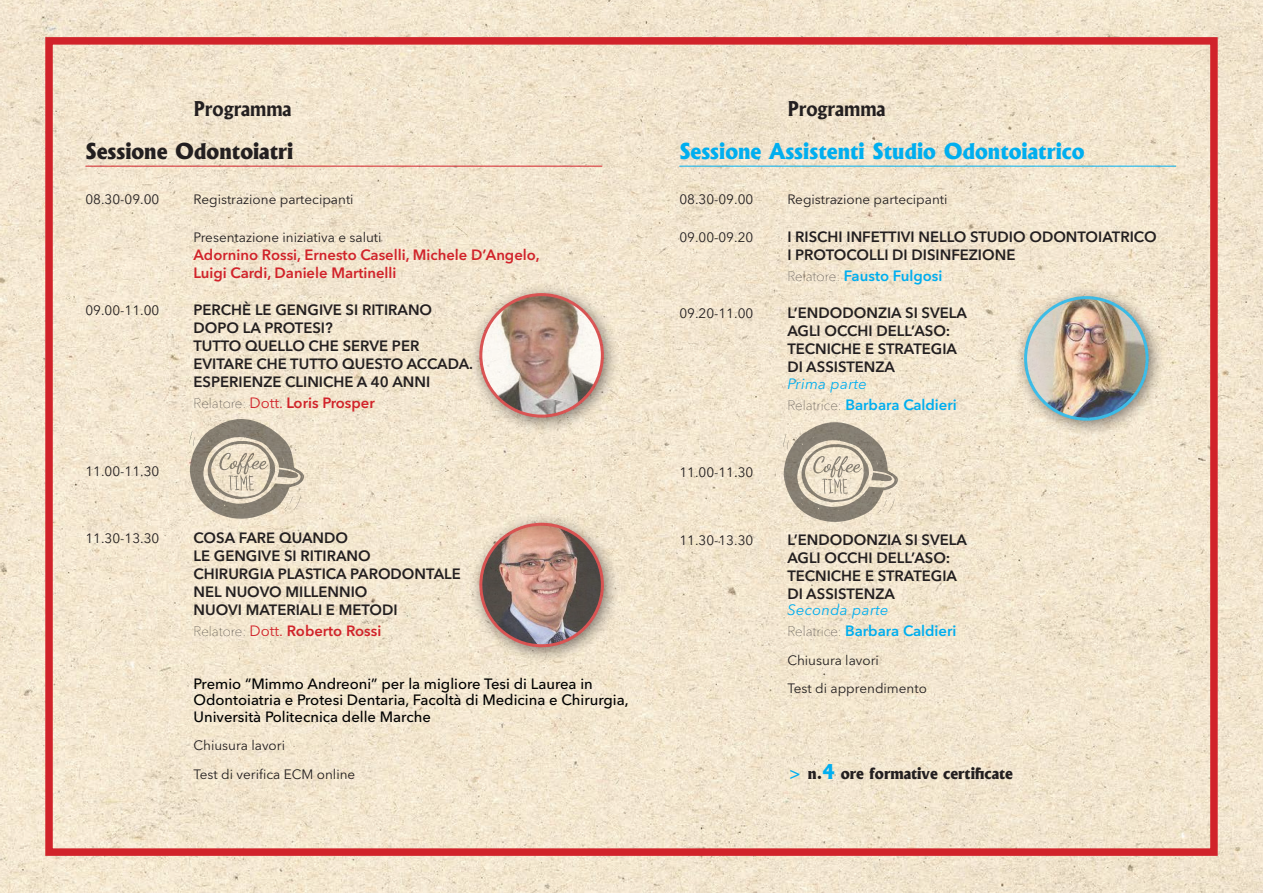
<style>
.page{position:relative;width:1263px;height:893px;background:#fff}
.page>*{position:absolute;margin:0;border:0;box-sizing:border-box;transform-origin:0 0}
.t1{font:800 21px "Albertus";color:#00aeef}
.t2{font:800 21px "Albertus";color:#231f20}
.t3{font:700 19.5px "Albertus";color:#231f20}
.t4{font:800 15px "Albertus";color:#231f20}
.t5{font:600 14.85px "Avenir Next LT Pro";color:#231f20}
.t6{font:500 14.85px "Avenir Next LT Pro";color:#000}
.t7{font:600 14.85px "Avenir Next LT Pro";color:#d1232a}
.t8{font:600 14.85px "Avenir Next LT Pro";color:#00aeef}
.t9{font:italic 14.85px "Avenir Next LT Pro";letter-spacing:.02em;color:#00aeef}
.t10{font:13.5px "Avenir Next LT Pro";color:#231f20}
.s1{font-weight:200;font-size:13.5px;color:#231f20}
.s2{font-weight:400}
.s3{color:#00aeef}
.s4{font-size:19.5px;color:#00aeef}
</style>
<div class="page">
<img style="left:0;top:0;width:1263px;height:893px">
<div style="left:45px;top:37px;width:1173px;height:819px;border:8px solid #d1232a"></div>
<hr style="left:85px;top:166px;width:517px;height:1px;background:#d1232a">
<div style="left:469px;top:282px;width:152px;height:153px;background:#231f20;opacity:.75"></div>
<img style="left:481px;top:295px;width:121px;height:121px;border-radius:61px">
<div style="left:479px;top:293px;width:125px;height:125px;border:3px solid #d1232a;border-radius:50%"></div>
<div style="left:469px;top:512px;width:152px;height:152px;background:#231f20;opacity:.75"></div>
<img style="left:481px;top:524px;width:121px;height:122px;border-radius:61px">
<div style="left:479px;top:523px;width:125px;height:124px;border:3px solid #d1232a;border-radius:50%"></div>
<svg style="left:189px;top:419px;width:115px;height:101px"></svg>
<hr style="left:679px;top:166px;width:497px;height:1px;background:#00aeef">
<svg style="left:783px;top:422px;width:115px;height:101px"></svg>
<div style="left:1013px;top:285px;width:152px;height:153px;background:#231f20;opacity:.75"></div>
<img style="left:1025px;top:298px;width:122px;height:121px;border-radius:61px">
<div style="left:1024px;top:296px;width:124px;height:125px;border:3px solid #00aeef;border-radius:50%"></div>
<p class="t3" style="left:193px;top:97px;width:100px">Programma</p>
<p class="t2" style="left:85px;top:138px;width:209px">Sessione Odontoiatri</p>
<p class="t10" style="left:85px;top:191px;width:75px">08.30-09.00</p>
<p class="t10" style="left:193px;top:191px;width:162px">Registrazione partecipanti</p>
<p class="t10" style="left:193px;top:229px;width:190px">Presentazione iniziativa e saluti</p>
<p class="t7" style="left:193px;top:245px;width:348px">Adornino Rossi, Ernesto Caselli, Michele D’Angelo,</p>
<p class="t7" style="left:193px;top:263px;width:205px">Luigi Cardi, Daniele Martinelli</p>
<p class="t10" style="left:85px;top:302px;width:75px">09.00-11.00</p>
<p class="t5" style="left:193px;top:301px;width:240px">PERCHÈ LE GENGIVE SI RITIRANO</p>
<p class="t5" style="left:193px;top:319px;width:141px">DOPO LA PROTESI?</p>
<p class="t5" style="left:193px;top:337px;width:227px">TUTTO QUELLO CHE SERVE PER</p>
<p class="t5" style="left:193px;top:355px;width:281px">EVITARE CHE TUTTO QUESTO ACCADA.</p>
<p class="t5" style="left:193px;top:373px;width:238px">ESPERIENZE CLINICHE A 40 ANNI</p>
<p class="t7" style="left:193px;top:394px;width:183px"><span class="s1">Relatore:</span> <span class="s2">Dott.</span> Loris Prosper</p>
<p class="t10" style="left:85px;top:463px;width:75px">11.00-11.30</p>
<p class="t10" style="left:85px;top:530px;width:75px">11.30-13.30</p>
<p class="t5" style="left:193px;top:529px;width:156px">COSA FARE QUANDO</p>
<p class="t5" style="left:193px;top:547px;width:179px">LE GENGIVE SI RITIRANO</p>
<p class="t5" style="left:193px;top:565px;width:269px">CHIRURGIA PLASTICA PARODONTALE</p>
<p class="t5" style="left:193px;top:583px;width:176px">NEL NUOVO MILLENNIO</p>
<p class="t5" style="left:193px;top:601px;width:206px">NUOVI MATERIALI E METODI</p>
<p class="t7" style="left:193px;top:622px;width:189px"><span class="s1">Relatore:</span> <span class="s2">Dott.</span> Roberto Rossi</p>
<p class="t6" style="left:193px;top:674px;width:401px">Premio “Mimmo Andreoni” per la migliore Tesi di Laurea in</p>
<p class="t6" style="left:193px;top:691px;width:437px">Odontoiatria e Protesi Dentaria, Facoltà di Medicina e Chirurgia,</p>
<p class="t6" style="left:193px;top:707px;width:239px">Università Politecnica delle Marche</p>
<p class="t10" style="left:193px;top:737px;width:93px">Chiusura lavori</p>
<p class="t10" style="left:193px;top:766px;width:163px">Test di verifica ECM online</p>
<p class="t3" style="left:787px;top:97px;width:100px">Programma</p>
<p class="t1" style="left:679px;top:138px;width:407px">Sessione Assistenti Studio Odontoiatrico</p>
<p class="t10" style="left:679px;top:191px;width:75px">08.30-09.00</p>
<p class="t10" style="left:787px;top:191px;width:162px">Registrazione partecipanti</p>
<p class="t10" style="left:679px;top:229px;width:75px">09.00-09.20</p>
<p class="t5" style="left:787px;top:227px;width:371px">I RISCHI INFETTIVI NELLO STUDIO ODONTOIATRICO</p>
<p class="t5" style="left:787px;top:245px;width:230px">I PROTOCOLLI DI DISINFEZIONE</p>
<p class="t8" style="left:787px;top:266px;width:157px"><span class="s1">Relatore:</span> Fausto Fulgosi</p>
<p class="t10" style="left:679px;top:305px;width:75px">09.20-11.00</p>
<p class="t5" style="left:787px;top:304px;width:181px">L’ENDODONZIA SI SVELA</p>
<p class="t5" style="left:787px;top:322px;width:165px">AGLI OCCHI DELL’ASO:</p>
<p class="t5" style="left:787px;top:340px;width:171px">TECNICHE E STRATEGIA</p>
<p class="t5" style="left:787px;top:358px;width:109px">DI ASSISTENZA</p>
<p class="t9" style="left:787px;top:374px;width:81px">Prima parte</p>
<p class="t8" style="left:787px;top:395px;width:171px"><span class="s1">Relatrice:</span> Barbara Caldieri</p>
<p class="t10" style="left:679px;top:464px;width:75px">11.00-11.30</p>
<p class="t10" style="left:679px;top:532px;width:75px">11.30-13.30</p>
<p class="t5" style="left:787px;top:530px;width:181px">L’ENDODONZIA SI SVELA</p>
<p class="t5" style="left:787px;top:548px;width:165px">AGLI OCCHI DELL’ASO:</p>
<p class="t5" style="left:787px;top:566px;width:171px">TECNICHE E STRATEGIA</p>
<p class="t5" style="left:787px;top:584px;width:109px">DI ASSISTENZA</p>
<p class="t9" style="left:787px;top:601px;width:103px">Seconda parte</p>
<p class="t8" style="left:787px;top:622px;width:171px"><span class="s1">Relatrice:</span> Barbara Caldieri</p>
<p class="t10" style="left:787px;top:652px;width:93px">Chiusura lavori</p>
<p class="t10" style="left:787px;top:680px;width:141px">Test di apprendimento</p>
<p class="t4" style="left:787px;top:763px;width:227px"><span class="s3">&gt;</span> n.<span class="s4">4</span> ore formative certificate</p>
</div>
